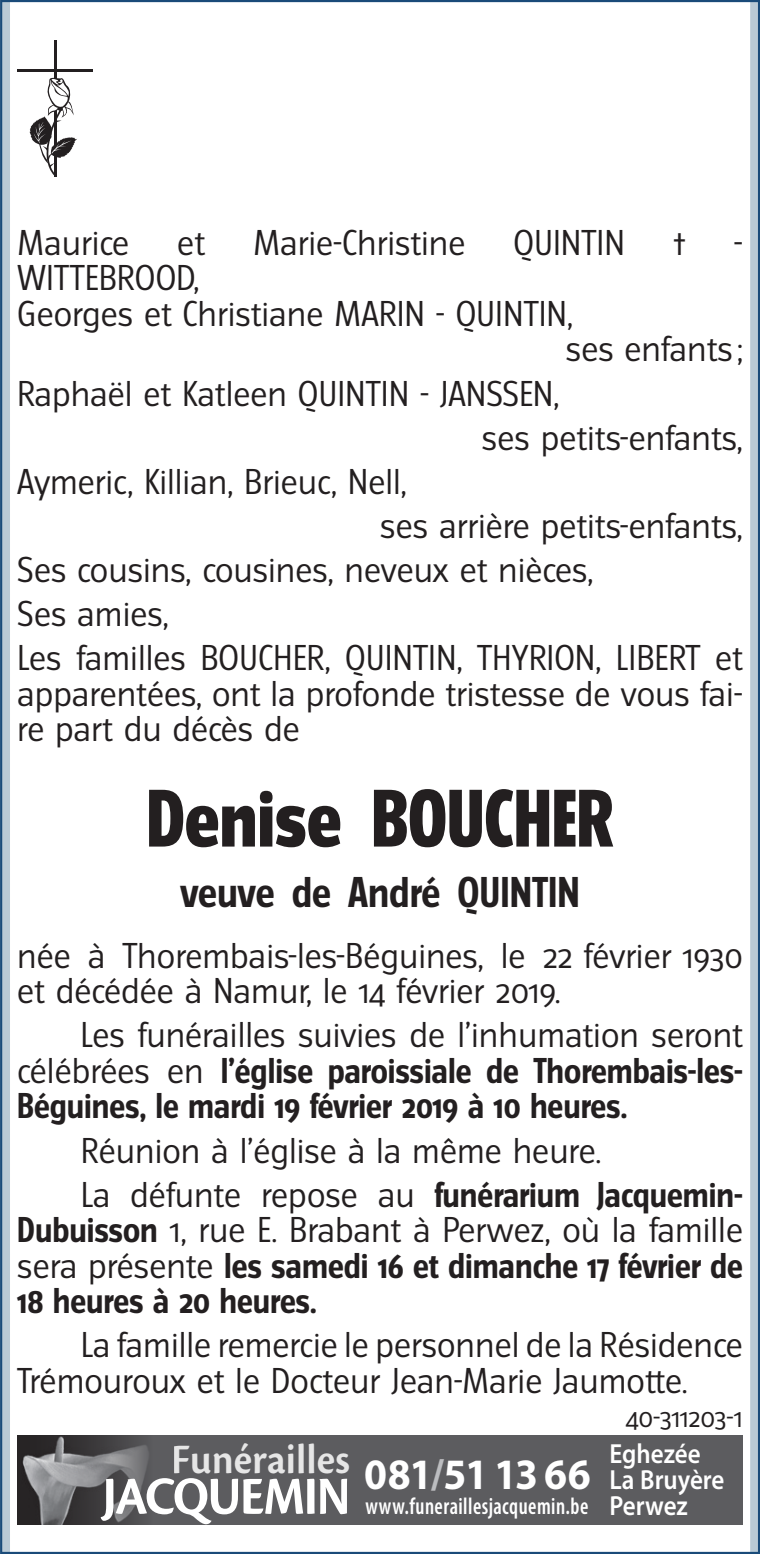
<style>
.page{position:relative;width:760px;height:1554px;background:#fff}
.page>*{position:absolute;margin:0;border:0;box-sizing:border-box;transform-origin:0 0}
.t1{font:800 72.8px "Turmino";color:#231f20}
.t2{font:700 55.6px "Cronos Pro";letter-spacing:-.025em;color:#fff;scale:.91 1}
.t3{font:600 43.6px "Cronos Pro";color:#fff;scale:.95 1}
.t4{font:700 38.4px "Turmino";color:#231f20}
.t5{font:32px/35.6px "Turmino";color:#231f20}
.t6{font:700 32px/35.6px "Turmino";color:#231f20;text-align:justify}
.t7{font:600 27.6px/25.6px "Myriad Pro";color:#fff;scale:.9 1}
.t8{font:25.6px "Turmino";letter-spacing:-.02em;color:#231f20}
.t9{font:600 condensed 23.6px "Myriad Pro";letter-spacing:.02em;color:#fff;scale:.89 1}
.s1{font-weight:400}
.s2{font-weight:700}
</style>
<div class="page">
<svg style="left:0;top:0;width:10px;height:1553px;background:#97aec1"></svg>
<div style="left:750px;top:0;width:10px;height:1553px;background:#bacad5"></div>
<hr style="left:54px;top:40px;width:2px;height:136px;background:#231f20">
<hr style="left:17px;top:69px;width:76px;height:3px;background:#231f20">
<svg style="left:30px;top:76px;width:47px;height:100px"></svg>
<div style="left:17px;top:1434px;width:726px;height:90px;background:#5c5c5f"></div>
<img style="left:17px;top:1434px;width:135px;height:90px">
<p class="t5" style="left:17px;top:225px;width:113px">Maurice</p>
<p class="t5" style="left:177px;top:225px;width:29px">et</p>
<p class="t5" style="left:253px;top:225px;width:214px">Marie-Christine</p>
<p class="t5" style="left:513px;top:225px;width:113px">QUINTIN</p>
<p class="t5" style="left:673px;top:225px;width:14px">†</p>
<p class="t5" style="left:734px;top:225px;width:10px">-</p>
<p class="t5" style="left:17px;top:260px;width:184px">WITTEBROOD,</p>
<p class="t5" style="left:17px;top:296px;width:557px">Georges et Christiane MARIN - QUINTIN,</p>
<p class="t5" style="left:566px;top:331px;width:178px">ses enfants ;</p>
<p class="t5" style="left:17px;top:375px;width:543px">Raphaël et Katleen QUINTIN - JANSSEN,</p>
<p class="t5" style="left:482px;top:419px;width:262px">ses petits-enfants,</p>
<p class="t5" style="left:17px;top:464px;width:391px">Aymeric, Killian, Brieuc, Nell,</p>
<p class="t5" style="left:380px;top:508px;width:364px">ses arrière petits-enfants,</p>
<p class="t5" style="left:17px;top:552px;width:577px">Ses cousins, cousines, neveux et nièces,</p>
<p class="t5" style="left:17px;top:596px;width:153px">Ses amies,</p>
<p class="t5" style="left:17px;top:640px;width:727px">Les familles BOUCHER, QUINTIN, THYRION, LIBERT et</p>
<p class="t5" style="left:17px;top:675px;width:727px">apparentées, ont la profonde tristesse de vous fai&shy;re part du décès de</p>
<h1 class="t1" style="left:146px;top:774px;width:468px">Denise BOUCHER</h1>
<p class="t4" style="left:180px;top:869px;width:401px">veuve de André QUINTIN</p>
<p class="t5" style="left:17px;top:937px;width:727px">née à Thorembais-les-Béguines, le 22 février 1930 et décédée à Namur, le 14 février 2019.</p>
<p class="t6" style="left:17px;top:1017px;width:727px;text-indent:63px"><span class="s1">Les funérailles suivies de l’inhumation seront célébrées en</span> l’église paroissiale de Thorembais-les-Béguines, le mardi 19 février 2019 à 10 heures.</p>
<p class="t5" style="left:81px;top:1128px;width:663px;line-height:44px">Réunion à l’église à la même heure.<br>La défunte repose au <span class="s2">funérarium Jacquemin-</span></p>
<p class="t6" style="left:17px;top:1212px;width:727px">Dubuisson <span class="s1">1, rue E. Brabant à Perwez, où la famille sera présente</span> les samedi 16 et dimanche 17 février de 18 heures à 20 heures.</p>
<p class="t5" style="left:17px;top:1327px;width:727px;text-indent:63px">La famille remercie le personnel de la Résidence<br>Trémouroux et le Docteur Jean-Marie Jaumotte.</p>
<p class="t8" style="left:625px;top:1401px;width:119px">40‑311203‑1</p>
<h3 class="t3" style="left:172px;top:1434px;width:189px">Funérailles</h3>
<p class="t7" style="left:609px;top:1440px;width:129px">Eghezée<br>La Bruyère<br>Perwez</p>
<h2 class="t2" style="left:103px;top:1464px;width:538px">JACQUEMIN <sup>081</sup><sup>/</sup><sup>51</sup> <sup>13</sup> <sup>66</sup></h2>
<p class="t9" style="left:365px;top:1492px;width:252px">www.funeraillesjacquemin.be</p>
</div>
